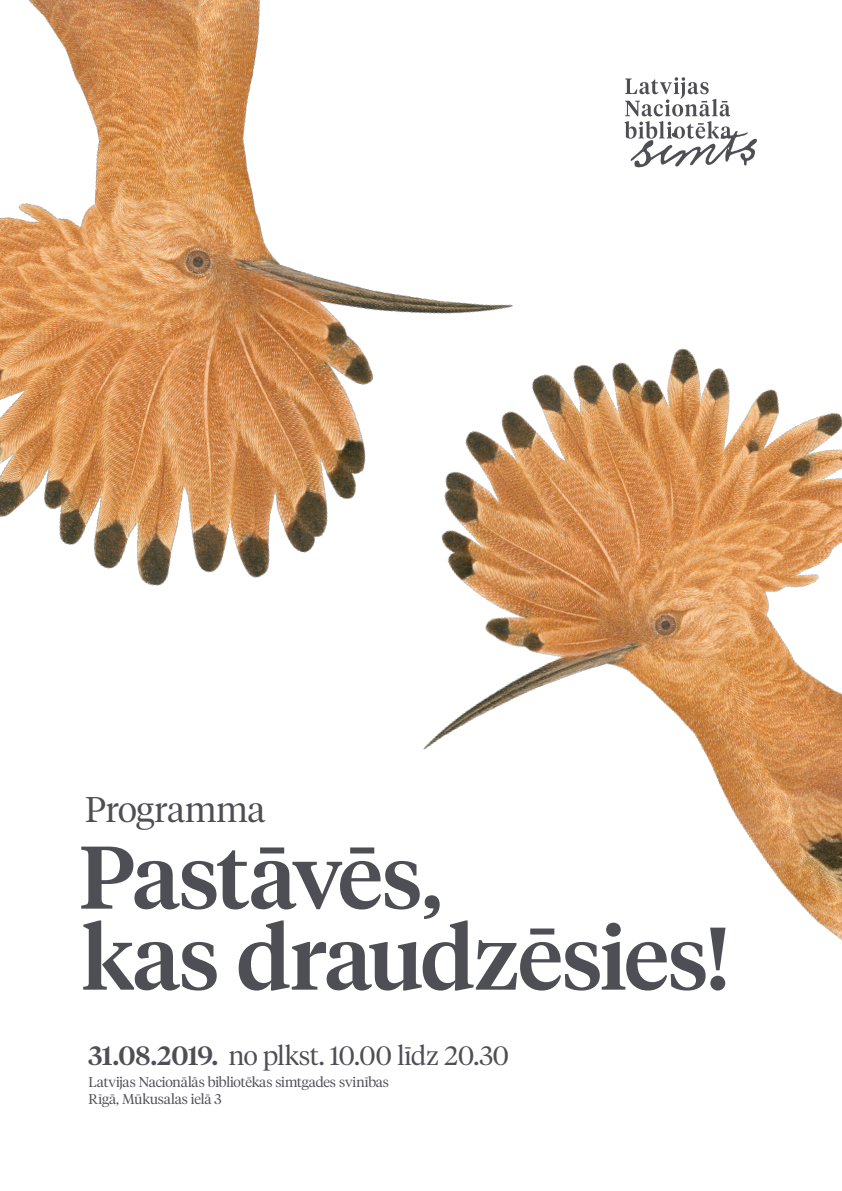
<style>
.page{position:relative;width:842px;height:1191px;background:#fff}
.page>*{position:absolute;margin:0;border:0;box-sizing:border-box;transform-origin:0 0}
.t1{font:500 88.3px/81px "Tiempos Headline";letter-spacing:-.015em;color:#4e4e55}
.t2{font:300 35.5px "Tiempos Headline";letter-spacing:-.01em;color:#4e4e55}
.t3{font:300 26.4px "Tiempos Headline";letter-spacing:-.005em;color:#4e4e55}
.t4{font:300 14px/16.8px "Tiempos Headline";letter-spacing:-.005em;color:#4e4e55}
.s1{font-weight:500}
</style>
<div class="page">
<svg style="left:625px;top:77px;width:132px;height:90px"></svg>
<img style="left:423px;top:348px;width:419px;height:592px">
<img style="left:0;top:0;width:529px;height:690px">
<h2 class="t2" style="left:85px;top:785px;width:182px">Programma</h2>
<h1 class="t1" style="left:79px;top:832px;width:652px">Pastāvēs,<br>kas draudzēsies!</h1>
<h3 class="t3" style="left:89px;top:1037px;width:422px"><span class="s1">31.08.2019.</span> no plkst. 10.00 līdz 20.30</h3>
<p class="t4" style="left:89px;top:1073px;width:302px">Latvijas Nacionālās bibliotēkas simtgades svinības<br>Rīgā, Mūkusalas ielā 3</p>
</div>
